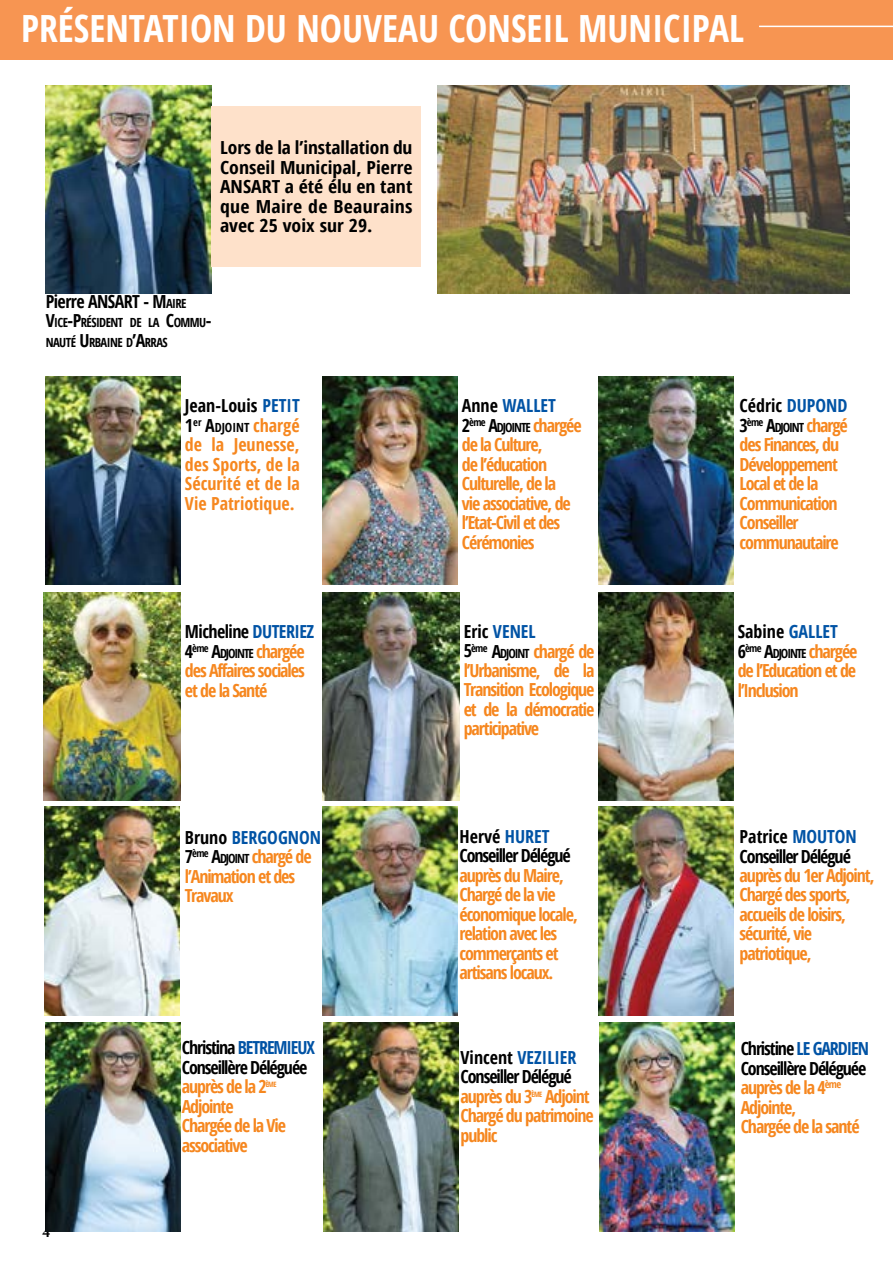
<style>
.page{position:relative;width:893px;height:1263px;background:#fff}
.page>*{position:absolute;margin:0;border:0;box-sizing:border-box;transform-origin:0 0}
.t1{font:700 37.5px "Open Sans Condensed";color:#fff}
.t2{font:700 18px/19.5px "Open Sans Condensed";letter-spacing:-.06em;color:#f6871f}
.t3{font:700 18px/19.5px "Open Sans Condensed";color:#000;text-align:justify;scale:1.08 1}
.t4{font:700 18px/19.5px "Open Sans Condensed";color:#000}
.t5{font:700 18px/19.5px "Open Sans Condensed";letter-spacing:-.03em;color:#000}
.t6{font:700 18px/19.5px "Open Sans Condensed";letter-spacing:-.06em;color:#000}
.t7{font:700 18px/19.5px "Open Sans Condensed";letter-spacing:-.035em;color:#000}
.t8{font:700 18px "Open Sans Condensed";color:#0053a5}
.t9{font:700 15px "Adobe Caslon Pro";color:#000}
.t10{font:700 12.6px/19.5px "Open Sans Condensed";letter-spacing:-.045em;color:#000}
.t11{font:700 12.6px "Open Sans Condensed";letter-spacing:-.085em;color:#000}
.t12{font:700 7.35px "Open Sans Condensed";letter-spacing:-.085em;color:#f6871f}
.s1{font-size:12.6px}
.s2{font-size:18px}
.s3{color:#0053a5}
.s4{font-size:18px;color:#f6871f}
.s5{color:#000}
.s6{font-size:12.6px;color:#000}
</style>
<div class="page">
<div style="left:0;top:0;width:893px;height:60px;background:#f79552"></div>
<hr style="left:759px;top:26px;width:134px;height:1px;background:#fff">
<img style="left:46px;top:85px;width:165px;height:208px">
<img style="left:46px;top:376px;width:135px;height:209px">
<img style="left:322px;top:376px;width:135px;height:209px">
<img style="left:44px;top:592px;width:137px;height:208px">
<div style="left:212px;top:106px;width:209px;height:161px;background:#fee1ca"></div>
<img style="left:438px;top:85px;width:411px;height:208px">
<img style="left:598px;top:376px;width:135px;height:209px">
<img style="left:322px;top:592px;width:137px;height:208px">
<img style="left:598px;top:592px;width:135px;height:208px">
<img style="left:45px;top:807px;width:135px;height:208px">
<img style="left:322px;top:807px;width:135px;height:208px">
<img style="left:598px;top:807px;width:135px;height:208px">
<img style="left:46px;top:1023px;width:135px;height:208px">
<img style="left:323px;top:1023px;width:135px;height:208px">
<img style="left:600px;top:1023px;width:135px;height:208px">
<h1 class="t1" style="left:21px;top:2px;width:71px">Présentat</h1>
<h1 class="t1" style="left:179px;top:2px;width:183px">ion du Nouveau</h1>
<h1 class="t1" style="left:448px;top:2px;width:297px">Conseil Municipal</h1>
<p class="t3" style="left:220px;top:138px;width:180px">Lors de la l’installation du Conseil Municipal, Pierre ANSART a été élu en tant que Maire de Beaurains avec 25 voix sur 29.</p>
<p class="t5" style="left:46px;top:291px;width:142px">Pierre ANSART - M<span class="s1">AIRE</span></p>
<p class="t10" style="left:46px;top:313px;width:167px"><span class="s2">V</span>ICE<span class="s2">-P</span>RÉSIDENT DE LA <span class="s2">C</span>OMMU<span class="s2">-<br></span>NAUTÉ <span class="s2">U</span> RBAINE D<span class="s2">’A</span>RRAS</p>
<p class="t4" style="left:185px;top:395px;width:116px">Jean-Louis <span class="s3">PETIT</span></p>
<p class="t10" style="left:185px;top:417px;width:116px"><span class="s2">1</span><sup>er</sup> <span class="s2">A</span>DJOINT <span class="s4">chargé</span></p>
<p class="t2" style="left:185px;top:434px;width:116px;text-align:justify">de la Jeunesse, des Sports, de la Sécurité et de la Vie Patriotique.</p>
<p class="t5" style="left:185px;top:622px;width:131px">Micheline <span class="s3">DUTERI EZ</span></p>
<p class="t11" style="left:185px;top:644px;width:121px"><span class="s2">4</span><sup>ème</sup> <span class="s2">A</span>DJOINTE <span class="s4">chargée</span></p>
<p class="t2" style="left:185px;top:661px;width:121px">des Affaires sociales et de la Santé</p>
<p class="t8" style="left:462px;top:393px;width:96px"><span class="s5">Anne</span> WALLET</p>
<p class="t11" style="left:462px;top:418px;width:121px"><span class="s2">2</span><sup>ème</sup> <span class="s2">A</span>DJOINTE <span class="s4">chargée</span></p>
<p class="t2" style="left:462px;top:434px;width:110px">de la Culture,<br>de l’éducation<br>Culturelle, de la vie associative, de l’Etat-Civil et des<br>Cérémonies</p>
<p class="t4" style="left:740px;top:395px;width:109px">Cédric <span class="s3">DUPOND</span></p>
<p class="t10" style="left:740px;top:417px;width:110px"><span class="s2">3</span><sup>ème</sup> <span class="s2">A</span>DJOINT <span class="s4">chargé</span></p>
<p class="t2" style="left:740px;top:434px;width:101px">des Finances, du<br>Développement<br>Local et de la<br>Communication<br>Conseiller communautaire</p>
<p class="t2" style="left:464px;top:621px;width:132px"><span class="s5">Eric</span> <span class="s3">VENEL<br></span><span class="s5">5</span><sup>ème</sup> <span class="s5">A</span><span class="s6">DJOINT</span> chargé de l’Urbanisme, de la<br>Transition Ecologique et de la démocratie participative</p>
<p class="t4" style="left:738px;top:622px;width:102px">Sabine <span class="s3">GALLET</span></p>
<p class="t11" style="left:738px;top:644px;width:121px"><span class="s2">6</span><sup>ème</sup> <span class="s2">A</span>DJOINTE <span class="s4">chargée</span></p>
<p class="t2" style="left:738px;top:661px;width:120px">de l’Education et de l’I nclusion</p>
<p class="t9" style="left:43px;top:1223px;width:9px">4</p>
<p class="t2" style="left:185px;top:827px;width:138px"><span class="s5">Bruno</span> <span class="s3">BERGOGNON<br></span><span class="s5">7</span><sup>ème</sup> <span class="s5">A</span><span class="s6">DJOINT</span> chargé de l’Animation et des<br>Travaux</p>
<p class="t5" style="left:459px;top:826px;width:113px">Hervé <span class="s3">HURET<br></span>Conseiller Délégué</p>
<p class="t2" style="left:459px;top:865px;width:120px">auprès du Maire,<br>Chargé de la vie économique locale, relation avec les commerçants et artisans locaux.</p>
<p class="t6" style="left:182px;top:1037px;width:135px">Christina <span class="s3">BETREMI EUX<br></span>Conseillère Déléguée</p>
<p class="t2" style="left:182px;top:1076px;width:87px">auprès de la 2</p>
<p class="t12" style="left:266px;top:1079px;width:12px">ÈME</p>
<p class="t2" style="left:182px;top:1096px;width:106px">Adjointe<br>Chargée de la Vie associative</p>
<p class="t4" style="left:461px;top:1047px;width:118px">Vincent <span class="s3">VEZILI ER<br></span>Conseiller Délégué</p>
<p class="t2" style="left:461px;top:1086px;width:74px">auprès du 3</p>
<p class="t12" style="left:531px;top:1089px;width:12px">ÈME</p>
<p class="t2" style="left:461px;top:1086px;width:135px;text-indent:84px">Adjoint<br>Chargé du patrimoine public</p>
<p class="t7" style="left:740px;top:826px;width:119px">Patrice <span class="s3">MOUTON<br></span>Conseiller Délégué</p>
<p class="t2" style="left:740px;top:865px;width:136px">auprès du 1er Adjoint,<br>Chargé des sports, accueils de loisirs, sécurité, vie patriotique,</p>
<p class="t2" style="left:741px;top:1039px;width:130px"><span class="s5">Christine</span> <span class="s3">LE GARDI EN<br></span><span class="s5">Conseillère Déléguée </span>auprès de la 4<sup>ème<br></sup>Adjointe,<br>Chargée de la santé</p>
</div>
